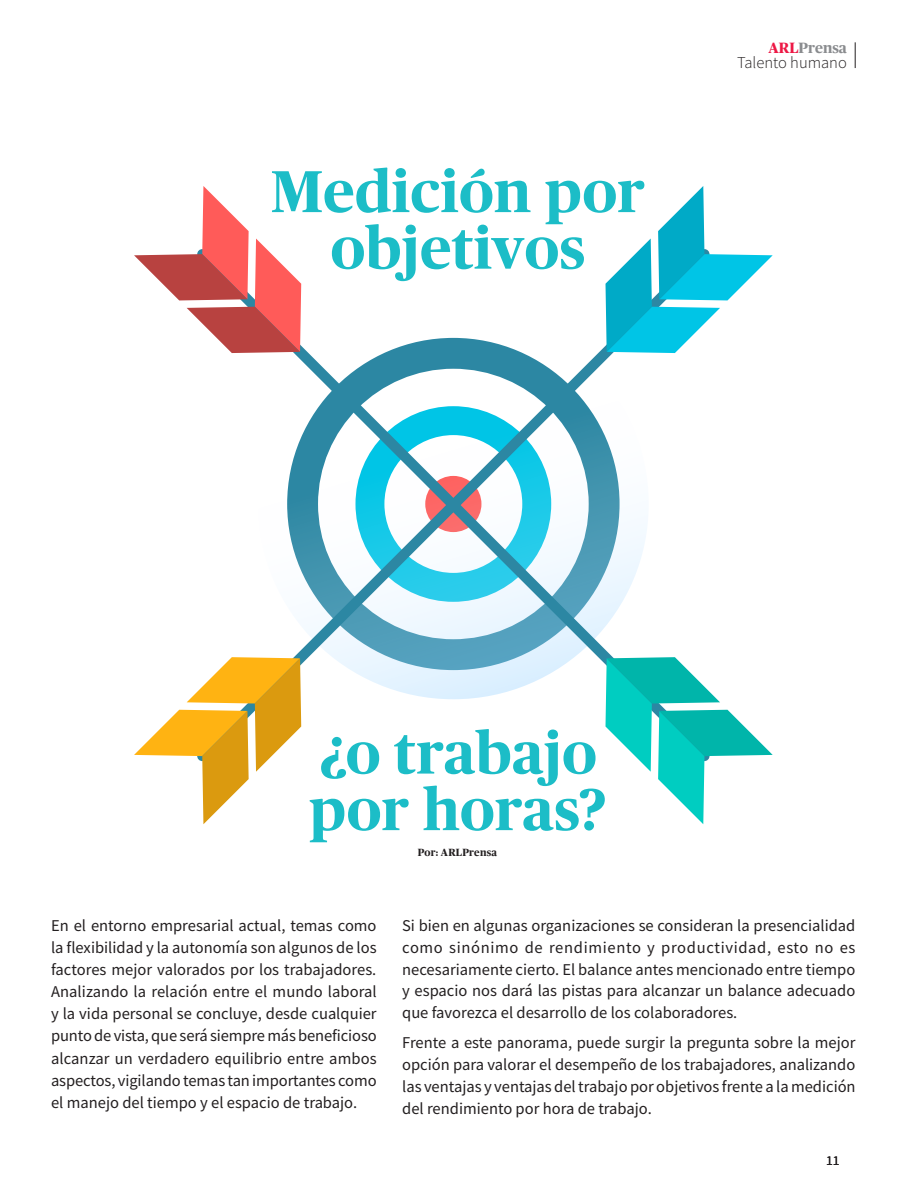
<style>
.page{position:relative;width:915px;height:1191px;background:#fff}
.page>*{position:absolute;margin:0;border:0;box-sizing:border-box;transform-origin:0 0}
.t1{font:700 58.95px/56.6px "Publico Headline";letter-spacing:.01em;color:#1cbdc7;text-align:center}
.t2{font:16.5px/22px "Source Sans Pro";color:#231f20;text-align:justify}
.t3{font:300 16.5px "Source Sans Pro";color:#231f20}
.t4{font:700 15px "Publico Headline";color:#8a8c8f}
.t5{font:13.5px "Source Sans Pro";color:#231f20}
.t6{font:700 10.5px "Publico Headline";letter-spacing:.02em;color:#231f20}
.s1{color:#ed1845}
</style>
<div class="page">
<svg style="left:287px;top:283px;width:151px;height:207px"></svg>
<svg style="left:134px;top:186px;width:167px;height:167px"></svg>
<svg style="left:438px;top:337px;width:181px;height:153px"></svg>
<svg style="left:605px;top:186px;width:167px;height:167px"></svg>
<svg style="left:467px;top:490px;width:180px;height:209px"></svg>
<svg style="left:605px;top:657px;width:167px;height:167px"></svg>
<svg style="left:287px;top:490px;width:180px;height:237px"></svg>
<svg style="left:134px;top:657px;width:167px;height:167px"></svg>
<svg style="left:854px;top:42px;width:1px;height:26px"></svg>
<h1 class="t1" style="left:271px;top:160px;width:375px">Medición por objetivos</h1>
<p class="t4" style="left:768px;top:37px;width:80px"><span class="s1">ARL</span>Prensa</p>
<p class="t3" style="left:736px;top:52px;width:111px">Talento humano</p>
<h1 class="t1" style="left:309px;top:721px;width:299px;text-align:left">¿o trabajo por horas?</h1>
<p class="t6" style="left:418px;top:844px;width:81px">Por: ARLPrensa</p>
<p class="t2" style="left:51px;top:914px;width:327px">En el entorno empresarial actual, temas como la flexibilidad y la autonomía son algunos de los factores mejor valorados por los trabajadores.<br>Analizando la relación entre el mundo laboral y la vida personal se concluye, desde cualquier punto de vista, que será siempre más beneficioso alcanzar un verdadero equilibrio entre ambos aspectos, vigilando temas tan importantes como el manejo del tiempo y el espacio de trabajo.</p>
<p class="t2" style="left:402px;top:914px;width:454px">Si bien en algunas organizaciones se consideran la presencialidad como sinónimo de rendimiento y productividad, esto no es necesariamente cierto. El balance antes mencionado entre tiempo y espacio nos dará las pistas para alcanzar un balance adecuado que favorezca el desarrollo de los colaboradores.</p>
<p class="t2" style="left:402px;top:1032px;width:455px">Frente a este panorama, puede surgir la pregunta sobre la mejor opción para valorar el desempeño de los trabajadores, analizando las ventajas y ventajas del trabajo por objetivos frente a la medición del rendimiento por hora de trabajo.</p>
<p class="t5" style="left:825px;top:1151px;width:15px">11</p>
</div>
